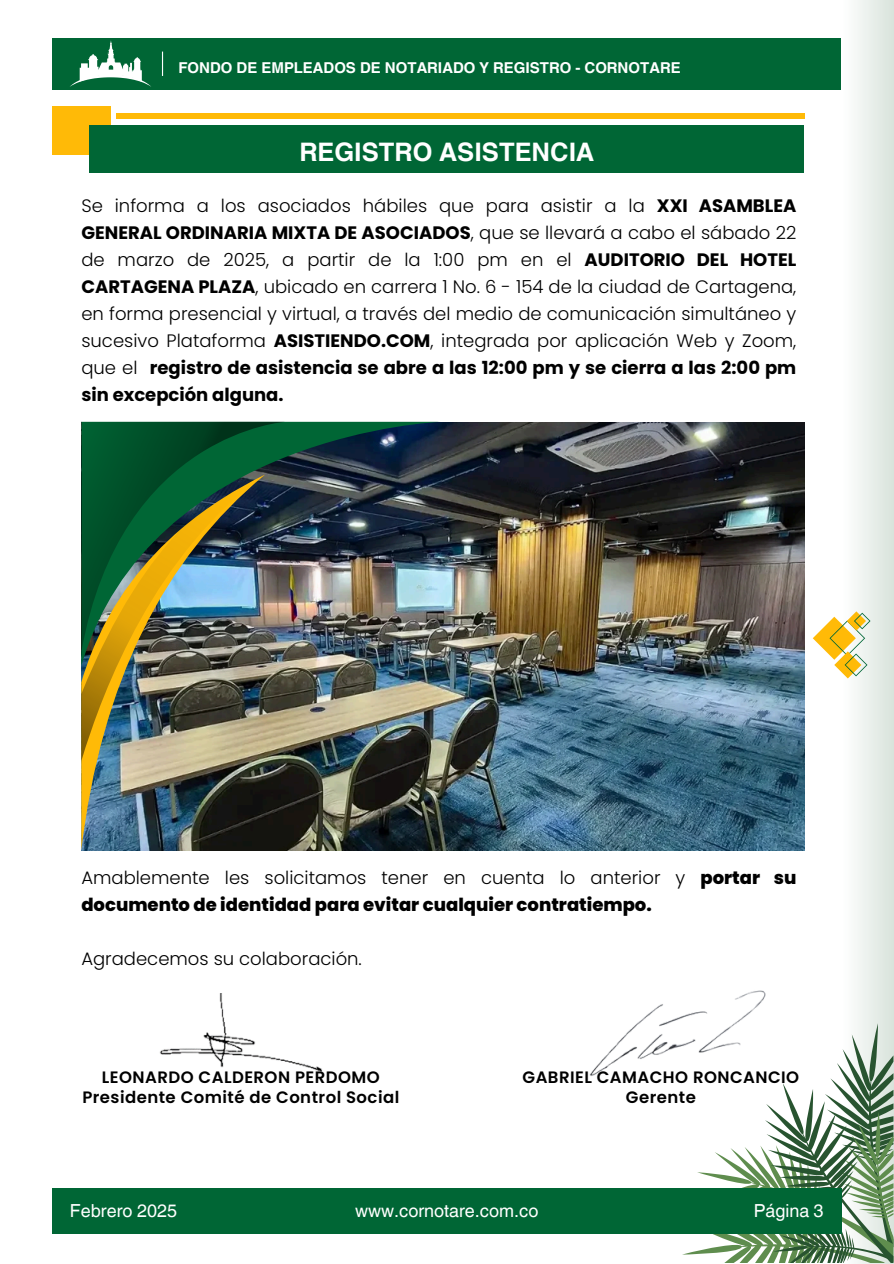
<style>
.page{position:relative;width:894px;height:1264px;background:#fff}
.page>*{position:absolute;margin:0;border:0;box-sizing:border-box;transform-origin:0 0}
.t1{font:700 25.5px "Helvetica World";color:#fff}
.t2{font:300 18px/27px "Poppins";color:#000;text-align:justify}
.t3{font:800 18px/27px "Poppins";color:#000}
.t4{font:18px "Helvetica World";color:#fff}
.t5{font:600 16.5px/20.2px "Poppins";letter-spacing:.03em;color:#000;text-align:center}
.t6{font:700 15px "Helvetica World";color:#fff}
.s1{font-weight:700}
.s2{font-weight:300}
</style>
<div class="page">
<div style="left:52px;top:38px;width:789px;height:51px;background:#006635"></div>
<div style="left:52px;top:107px;width:58px;height:48px;background:#ffba07"></div>
<div style="left:89px;top:125px;width:715px;height:48px;background:#006635"></div>
<div style="left:116px;top:113px;width:688px;height:6px;background:#ffba07"></div>
<img style="left:265px;top:423px;width:539px;height:427px">
<svg style="left:162px;top:52px;width:1px;height:24px"></svg>
<img style="left:159px;top:993px;width:164px;height:79px">
<img style="left:589px;top:990px;width:177px;height:86px">
<div style="left:841px;top:0;width:52px;height:1263px;background:linear-gradient(to right,#fff,#dae4dc)"></div>
<svg style="left:681px;top:1023px;width:212px;height:239px"></svg>
<div style="left:52px;top:1188px;width:789px;height:45px;background:#006635"></div>
<img style="left:81px;top:761px;width:184px;height:89px">
<img style="left:265px;top:422px;width:175px;height:244px">
<svg style="left:81px;top:422px;width:204px;height:230px"></svg>
<img style="left:81px;top:474px;width:184px;height:287px">
<svg style="left:812px;top:611px;width:57px;height:67px"></svg>
<svg style="left:70px;top:41px;width:81px;height:46px"></svg>
<p class="t6" style="left:178px;top:56px;width:503px">FONDO DE EMPLEADOS DE NOTARIADO Y REGISTRO - CORNOTARE</p>
<p class="t1" style="left:299px;top:131px;width:296px">REGISTRO ASISTENCIA</p>
<h1 class="t2" style="left:81px;top:192px;width:716px">Se informa a los asociados hábiles que para asistir a la <span class="s1">XXI ASAMBLEA GENERAL ORDINARIA MIXTA DE ASOCIADOS</span>, que se llevará a cabo el sábado 22 de marzo de 2025, a partir de la 1:00 pm en el <span class="s1">AUDITORIO DEL HOTEL CARTAGENA PLAZA</span>, ubicado en carrera 1 No. 6 - 154 de la ciudad de Cartagena, en forma presencial y virtual, a través del medio de comunicación simultáneo y sucesivo Plataforma <span class="s1">ASISTIENDO.COM</span>, integrada por aplicación Web y Zoom, que el <span class="s1">registro de asistencia se abre a las 12:00 pm y se cierra a las 2:00 pm sin excepción alguna.</span></h1>
<h3 class="t3" style="left:81px;top:864px;width:716px"><span class="s2">Amablemente les solicitamos tener en cuenta lo anterior y</span> portar su documento de identidad para evitar cualquier contratiempo.</h3>
<h3 class="t2" style="left:81px;top:945px;width:282px">Agradecemos su colaboración.</h3>
<p class="t5" style="left:82px;top:1066px;width:318px">LEONARDO CALDERON PERDOMO<br>Presidente Comité de Control Social</p>
<p class="t5" style="left:522px;top:1066px;width:278px">GABRIEL CAMACHO RONCANCIO<br>Gerente</p>
<p class="t4" style="left:70px;top:1199px;width:109px">Febrero 2025</p>
<p class="t4" style="left:355px;top:1199px;width:185px">www.cornotare.com.co</p>
<p class="t4" style="left:753px;top:1199px;width:71px">Página 3</p>
</div>
